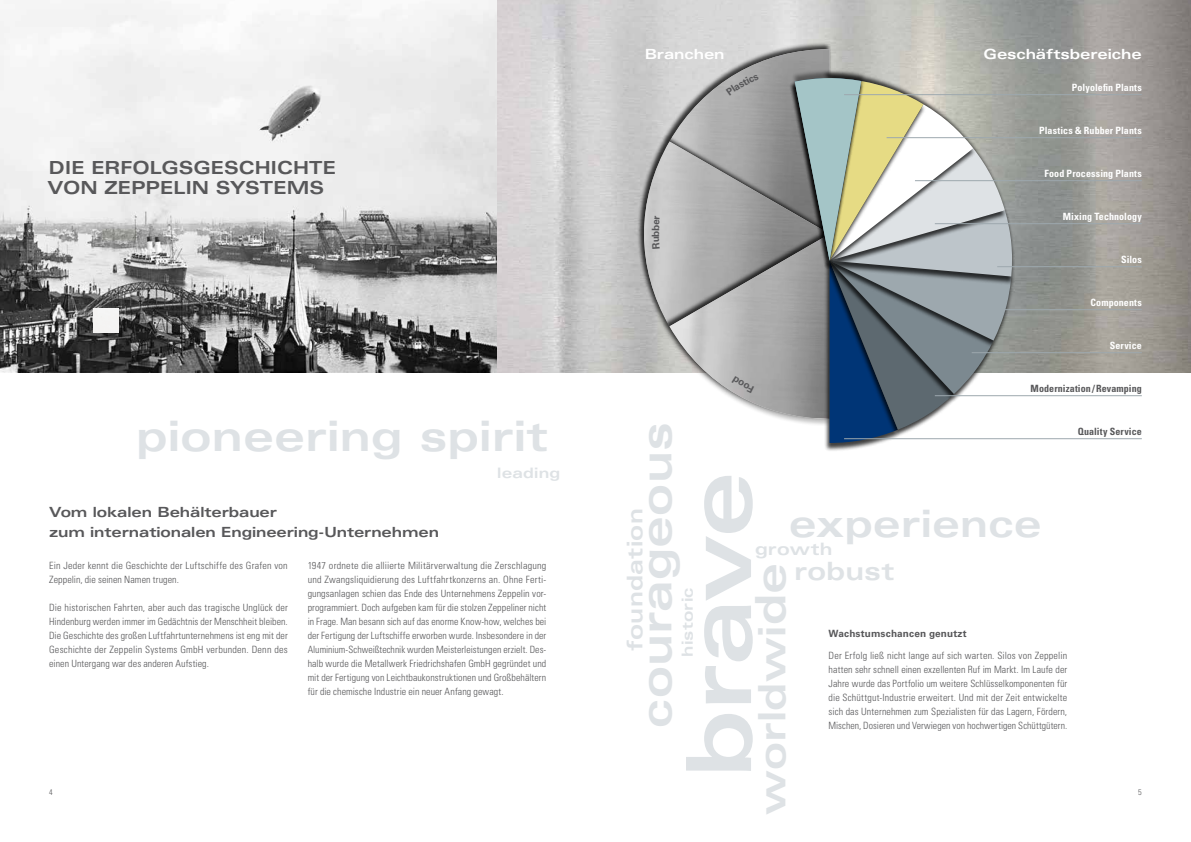
<style>
.page{position:relative;width:1191px;height:842px;background:#fff}
.page>*{position:absolute;margin:0;border:0;box-sizing:border-box;transform-origin:0 0}
.t1{font:700 expanded 90px "Univers LT Std";letter-spacing:-.02em;color:#dee2e5}
.t2{font:700 expanded 43.2px "Univers LT Std";letter-spacing:.005em;color:#dee2e5}
.t3{font:700 expanded 42px "Univers LT Std";letter-spacing:.005em;color:#dee2e5}
.t4{font:700 expanded 37.8px "Univers LT Std";letter-spacing:.005em;color:#dee2e5}
.t5{font:700 expanded 25.2px "Univers LT Std";letter-spacing:.015em;color:#dee2e5}
.t6{font:700 expanded 21.6px "Univers LT Std";letter-spacing:.01em;color:#dee2e5}
.t7{font:700 expanded 18px/20px "Univers LT Std";letter-spacing:-.005em;color:#58585a}
.t8{font:700 expanded 17.1px "Univers LT Std";letter-spacing:.01em;color:#dee2e5}
.t9{font:700 expanded 15.3px "Univers LT Std";letter-spacing:.01em;color:#dee2e5}
.t10{font:700 expanded 14.4px "Univers LT Std";letter-spacing:.01em;color:#dee2e5}
.t11{font:700 expanded 14px/20px "Univers LT Std";letter-spacing:-.01em;color:#58585a}
.t12{font:700 expanded 14px "Univers LT Std";letter-spacing:-.005em;color:#fff}
.t13{font:300 condensed 10px/14px "Univers LT Std";letter-spacing:.01em;color:#58585a;text-align:justify}
.t14{font:700 condensed 10px "Univers LT Std";letter-spacing:.01em;color:#fff}
.t15{font:700 condensed 10px "Univers LT Std";letter-spacing:.01em;color:#58585a}
.t16{font:700 10px "Univers LT Std";letter-spacing:.015em;color:#58585a}
.t17{font:300 condensed 8px "Univers LT Std";color:#58585a}
.s1{font-size:42px}
</style>
<div class="page">
<img style="left:0;top:0;width:1191px;height:373px">
<div style="left:662px;top:42px;width:169px;height:193px;background:#000;opacity:.75"></div>
<div style="left:823px;top:261px;width:77px;height:190px;background:#000;opacity:.75"></div>
<img style="left:94px;top:308px;width:24px;height:24px">
<hr style="left:844px;top:94px;width:297px;height:1px;background:#9da8ae">
<hr style="left:886px;top:137px;width:255px;height:1px;background:#9da8ae">
<hr style="left:915px;top:180px;width:226px;height:1px;background:#9da8ae">
<hr style="left:934px;top:223px;width:207px;height:1px;background:#9da8ae">
<hr style="left:997px;top:266px;width:144px;height:1px;background:#9da8ae">
<hr style="left:1000px;top:309px;width:141px;height:1px;background:#9da8ae">
<hr style="left:971px;top:352px;width:170px;height:1px;background:#9da8ae">
<hr style="left:934px;top:395px;width:207px;height:1px;background:#9da8ae">
<hr style="left:844px;top:438px;width:297px;height:1px;background:#9da8ae">
<svg style="left:635px;top:49px;width:378px;height:394px;background:#a9aead"></svg>
<h3 class="t12" style="left:983px;top:46px;width:160px">Geschäftsbereiche</h3>
<p class="t14" style="left:1071px;top:81px;width:71px">Polyolefin Plants</p>
<p class="t14" style="left:1039px;top:124px;width:104px">Plastics &amp; Rubber Plants</p>
<p class="t14" style="left:1044px;top:167px;width:99px">Food Processing Plants</p>
<p class="t14" style="left:1062px;top:210px;width:80px">Mixing Technology</p>
<p class="t14" style="left:1121px;top:253px;width:22px">Silos</p>
<p class="t14" style="left:1090px;top:296px;width:53px">Components</p>
<p class="t14" style="left:1109px;top:339px;width:34px">Service</p>
<p class="t15" style="left:1030px;top:382px;width:113px">Modernization/Revamping</p>
<p class="t15" style="left:1077px;top:425px;width:66px">Quality Service</p>
<h3 class="t12" style="left:644px;top:46px;width:81px">Branchen</h3>
<h3 class="t7" style="left:48px;top:157px;width:290px">DIE ERFOLGSGESCHICHTE von</h3>
<h3 class="t7" style="left:104px;top:177px;width:28px">Zeppelin</h3>
<h3 class="t7" style="left:216px;top:177px;width:29px">Syste</h3>
<h3 class="t7" style="left:287px;top:177px;width:36px">ms</h3>
<p class="t16" style="left:649px;top:237px;width:8px;rotate:-90deg">b</p>
<h3 class="t3" style="left:136px;top:413px;width:413px">pioneering spirit</h3>
<h2 class="t2" style="left:631px;top:728px;width:306px;rotate:-90deg">courageous</h2>
<h3 class="t10" style="left:497px;top:465px;width:64px">leading</h3>
<h1 class="t1" style="left:668px;top:777px;width:307px;rotate:-90deg">brave</h1>
<h3 class="t11" style="left:49px;top:502px;width:391px">Vom lokalen Behälterbauer<br>zum internationalen Engineering-Unternehmen</h3>
<p class="t13" style="left:49px;top:559px;width:240px">Ein Jeder kennt die Geschichte der Luftschiffe des Grafen von<br>Zeppelin, die seinen Namen trugen.</p>
<p class="t13" style="left:49px;top:601px;width:240px">Die historischen Fahrten, aber auch das tragische Unglück der Hindenburg werden immer im Gedächtnis der Menschheit bleiben.<br>Die Geschichte des großen Luftfahrtunternehmens ist eng mit der Geschichte der Zeppelin Systems GmbH verbunden. Denn des einen Untergang war des anderen Aufstieg.</p>
<h3 class="t4" style="left:789px;top:502px;width:254px">experience</h3>
<h3 class="t6" style="left:622px;top:651px;width:144px;rotate:-90deg">foundation</h3>
<h3 class="t8" style="left:755px;top:539px;width:79px">growth</h3>
<h3 class="t5" style="left:794px;top:556px;width:102px">robust</h3>
<p class="t13" style="left:308px;top:559px;width:240px">1947 ordnete die alliierte Militärverwaltung die Zerschlagung und Zwangsliquidierung des Luftfahrtkonzerns an. Ohne Ferti&shy;gungsanlagen schien das Ende des Unternehmens Zeppelin vor&shy;programmiert. Doch aufgeben kam für die stolzen Zeppeliner nicht in Frage. Man besann sich auf das enorme Know-how, welches bei der Fertigung der Luftschiffe erworben wurde. Insbesondere in der Aluminium-Schweißtechnik wurden Meisterleistungen erzielt. Des&shy;halb wurde die Metallwerk Friedrichshafen GmbH gegründet und mit der Fertigung von Leichtbaukonstruktionen und Großbehältern für die chemische Industrie ein neuer Anfang gewagt.</p>
<h3 class="t4" style="left:750px;top:814px;width:253px;rotate:-90deg">worldwi<span class="s1">de</span></h3>
<h3 class="t9" style="left:679px;top:657px;width:71px;rotate:-90deg">historic</h3>
<p class="t16" style="left:828px;top:627px;width:140px">Wachstumschancen genutzt</p>
<p class="t13" style="left:828px;top:648px;width:240px">Der Erfolg ließ nicht lange auf sich warten. Silos von Zeppelin hatten sehr schnell einen exzellenten Ruf im Markt. Im Laufe der Jahre wurde das Portfolio um weitere Schlüsselkomponenten für die Schüttgut-Industrie erweitert. Und mit der Zeit entwickelte sich das Unternehmen zum Spezialisten für das Lagern, Fördern, Mischen, Dosieren und Verwiegen von hochwertigen Schüttgütern.</p>
<p class="t17" style="left:49px;top:788px;width:5px">4</p>
<p class="t17" style="left:1138px;top:788px;width:5px">5</p>
</div>
